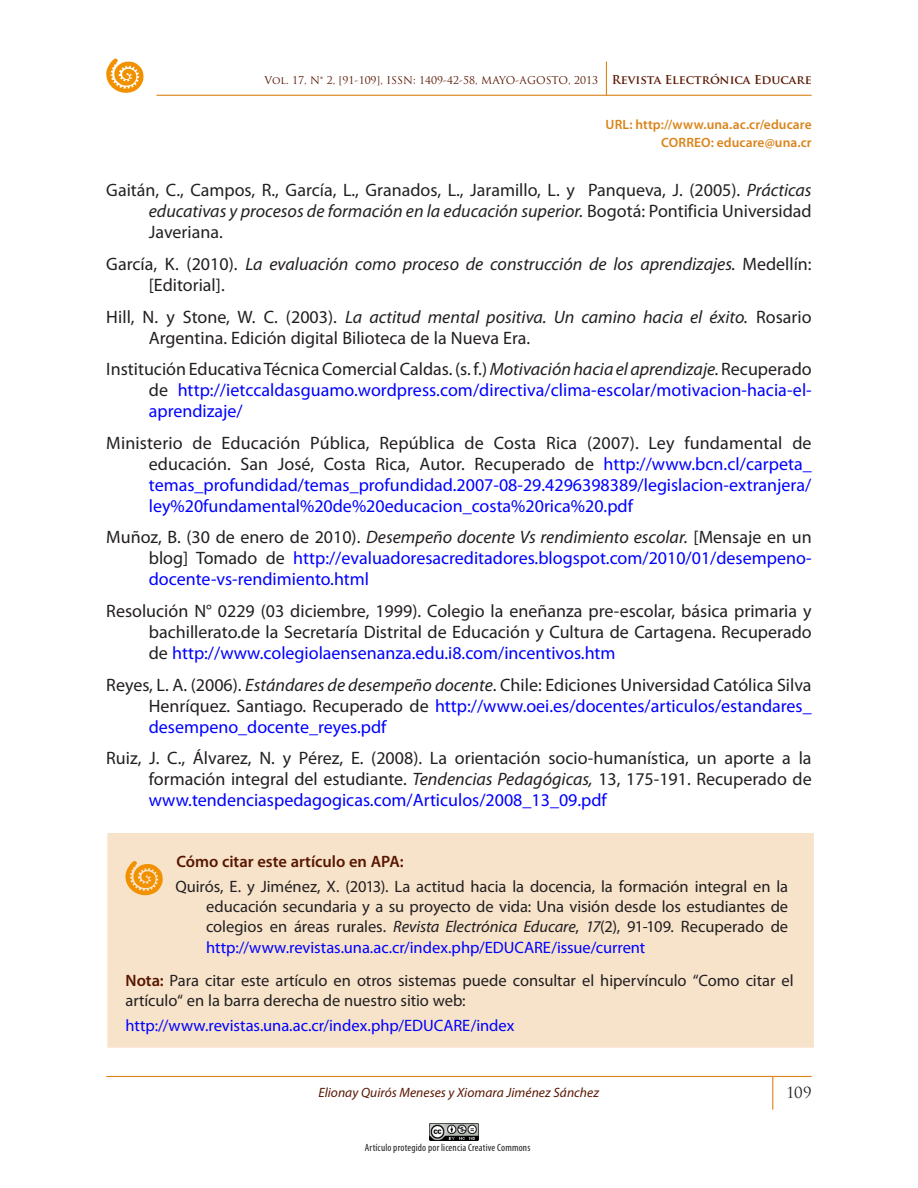
<style>
.page{position:relative;width:918px;height:1188px;background:#fff}
.page>*{position:absolute;margin:0;border:0;box-sizing:border-box;transform-origin:0 0}
.t1{font:18px/21px "Myriad Pro";color:#231f20;text-align:justify}
.t2{font:18px/21px "Myriad Pro";color:#00f;text-align:justify}
.t3{font:18px/21px "Myriad Pro";color:#222;text-align:justify}
.t4{font:italic 18px/21px "Myriad Pro";color:#231f20}
._1-TITULO_PRINCIPAL{font:16.5px/20.2px "Myriad Pro";letter-spacing:-.005em;color:#231f20;text-align:justify}
._1-TITULO_PRINCIPAL-2{font:16.5px "Myriad Pro";letter-spacing:-.005em;color:#00f}
._1-TITULO_PRINCIPAL-3{font:600 16.5px "Myriad Pro";letter-spacing:-.005em;color:#591600}
.t5{font:15px "Trajan Pro";color:#231f20}
.t6{font:600 13.5px/18px "Myriad Pro";letter-spacing:.005em;color:#db841a;text-align:right}
.t7{font:italic 13.5px "Myriad Pro";letter-spacing:.005em;color:#591600}
.t8{font:10.5px "Trajan Pro";color:#591600}
.t9{font:condensed 10.5px "Myriad Pro";letter-spacing:.015em;color:#231f20}
.s1{font-weight:700;font-size:12px}
.s2{font-style:italic}
.s3{font-style:normal}
.s4{color:#231f20}
.s5{font-style:italic;color:#231f20}
.s6{color:#00f}
.s7{font-weight:600;color:#591600}
</style>
<div class="page">
<hr style="left:156px;top:95px;width:656px;height:1px;background:#db841a">
<hr style="left:606px;top:62px;width:1px;height:34px;background:#db841a">
<svg style="left:106px;top:58px;width:38px;height:35px"></svg>
<hr style="left:106px;top:1076px;width:706px;height:1px;background:#db841a">
<img style="left:430px;top:1123px;width:49px;height:17px">
<hr style="left:772px;top:1077px;width:1px;height:33px;background:#db841a">
<div style="left:107px;top:833px;width:707px;height:215px;background:#f6e3ca"></div>
<svg style="left:125px;top:861px;width:38px;height:34px"></svg>
<p class="t8" style="left:265px;top:74px;width:549px">Vol. 17, N° 2, [91-109], ISSN: 1409-42-58, MAYO-AGOSTO, 2013 <span class="s1">Revista Electrónica Educare</span></p>
<p class="t6" style="left:606px;top:115px;width:208px">URL: http://www.una.ac.cr/educare<br>CORREO: educare@una.cr</p>
<p class="t3" style="left:149px;top:180px;width:664px;text-indent:-43px">Gaitán, C., Campos, R., García, L., Granados, L., Jaramillo, L. y Panqueva, J. (2005). <span class="s2">Prácticas educativas y procesos de formación en la educación superior.</span> Bogotá: Pontificia Universidad Javeriana.</p>
<p class="t4" style="left:149px;top:253px;width:664px;text-indent:-43px"><span class="s3">García, K. (2010).</span> La evaluación como proceso de construcción de los aprendizajes. <span class="s3">Medellín: [Editorial].</span></p>
<p class="t1" style="left:149px;top:306px;width:664px;text-indent:-43px">Hill, N. y Stone, W. C. (2003). <span class="s2">La actitud mental positiva. Un camino hacia el éxito.</span> Rosario<br>Argentina. Edición digital Bilioteca de la Nueva Era.</p>
<p class="t2" style="left:149px;top:358px;width:665px;text-indent:-43px"><span class="s4">Institución EducativaTécnica Comercial Caldas. (s. f.)</span> <span class="s5">Motivaciónhaciaelaprendizaje.</span> <span class="s4">Recuperado de</span> http://ietccaldasguamo.wordpress.com/directiva/clima-escolar/motivacion-hacia-el&shy;aprendizaje/</p>
<p class="t2" style="left:149px;top:432px;width:665px;text-indent:-43px"><span class="s4">Ministerio de Educación Pública, República de Costa Rica (2007). Ley fundamental de educación. San José, Costa Rica, Autor. Recuperado de</span> http://www.bcn.cl/carpeta_ temas_profundidad/temas_profundidad.2007-08-29.4296398389/legislacion-extranjera/ ley%20fundamental%20de%20educacion_costa%20rica%20.pdf</p>
<p class="t2" style="left:149px;top:527px;width:664px;text-indent:-43px"><span class="s4">Muñoz, B. (30 de enero de 2010).</span> <span class="s5">Desempeño docente Vs rendimiento escolar.</span> <span class="s4">[Mensaje en un blog] Tomado de</span> http://evaluadoresacreditadores.blogspot.com/2010/01/desempeno&shy;docente-vs-rendimiento.html</p>
<p class="t1" style="left:149px;top:600px;width:664px;text-indent:-43px">Resolución N° 0229 (03 diciembre, 1999). Colegio la eneñanza pre-escolar, básica primaria y bachillerato.de la Secretaría Distrital de Educación y Cultura de Cartagena. Recuperado de <span class="s6">http://www.colegiolaensenanza.edu.i8.com/incentivos.htm</span></p>
<p class="t1" style="left:149px;top:674px;width:664px;text-indent:-43px">Reyes, L. A. (2006). <span class="s2">Estándares de desempeño docente</span>. Chile: Ediciones Universidad Católica Silva Henríquez. Santiago. Recuperado de <span class="s6">http://www.oei.es/docentes/articulos/estandares_ desempeno_docente_reyes.pdf</span></p>
<p class="t1" style="left:149px;top:748px;width:664px;text-indent:-43px">Ruiz, J. C., Álvarez, N. y Pérez, E. (2008). La orientación socio-humanística, un aporte a la formación integral del estudiante. <span class="s2">Tendencias Pedagógicas,</span> 13, 175-191. Recuperado de <span class="s6">www.tendenciaspedagogicas.com/Articulos/2008_13_09.pdf</span></p>
<p class="_1-TITULO_PRINCIPAL-3" style="left:176px;top:851px;width:229px">Cómo citar este artículo en APA:</p>
<p class="_1-TITULO_PRINCIPAL" style="left:206px;top:876px;width:584px;text-indent:-31px">Quirós, E. y Jiménez, X. (2013). La actitud hacia la docencia, la formación integral en la educación secundaria y a su proyecto de vida: Una visión desde los estudiantes de colegios en áreas rurales. <span class="s2">Revista Electrónica Educare</span>, <span class="s2">17</span>(2), 91-109. Recuperado de <span class="s6">http://www.revistas.una.ac.cr/index.php/EDUCARE/issue/current</span></p>
<p class="_1-TITULO_PRINCIPAL" style="left:125px;top:970px;width:670px"><span class="s7">Nota:</span> Para citar este artículo en otros sistemas puede consultar el hipervínculo “Como citar el artículo“ en la barra derecha de nuestro sitio web:</p>
<p class="_1-TITULO_PRINCIPAL-2" style="left:125px;top:1015px;width:391px">http://www.revistas.una.ac.cr/index.php/EDUCARE/index</p>
<p class="t7" style="left:318px;top:1084px;width:282px">Elionay Quirós Meneses y Xiomara Jiménez Sánchez</p>
<p class="t9" style="left:365px;top:1141px;width:167px">Artículo protegido por licencia Creative Commons</p>
<p class="t5" style="left:786px;top:1083px;width:27px">109</p>
</div>
